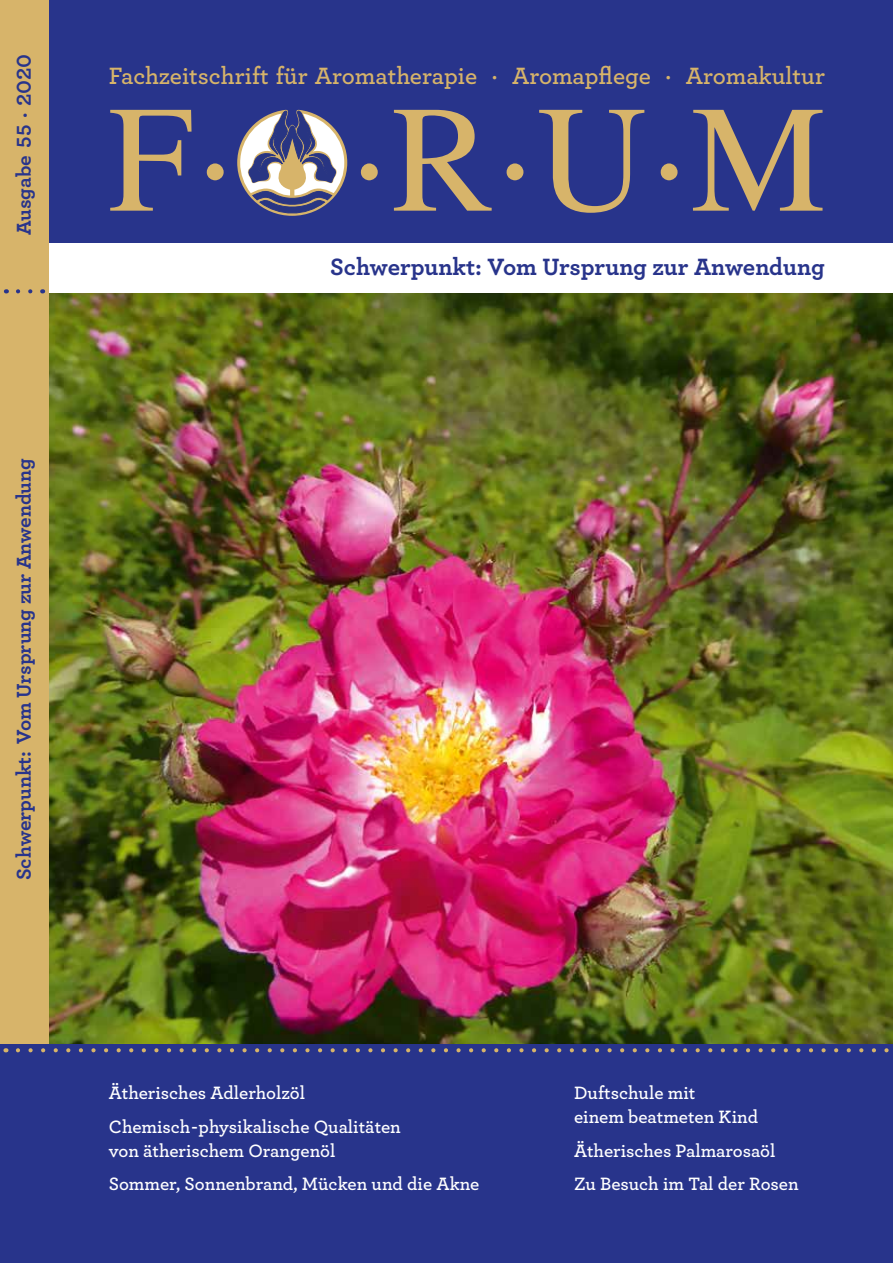
<style>
.page{position:relative;width:893px;height:1263px;background:#28348b}
.page>*{position:absolute;margin:0;border:0;box-sizing:border-box;transform-origin:0 0}
.t1{font:152.25px "Times";color:#d7b46a}
.t2{font:600 24.75px "Archer";color:#d7b46a}
.t3{font:700 24.75px "Archer";letter-spacing:-.005em;color:#28348b}
.t4{font:700 21px "Archer";letter-spacing:-.005em;color:#28348b}
.t5{font:600 18.75px/33.9px "Archer";color:#fff}
</style>
<div class="page">
<div style="left:0;top:243px;width:893px;height:55px;background:#fff"></div>
<svg style="left:18px;top:1048px;width:871px;height:4px"></svg>
<svg style="left:237px;top:110px;width:110px;height:106px"></svg>
<img style="left:49px;top:293px;width:844px;height:751px">
<div style="left:0;top:0;width:49px;height:1044px;background:#d7b46a"></div>
<svg style="left:18px;top:289px;width:15px;height:4px"></svg>
<p class="t4" style="left:7px;top:235px;width:183px;rotate:-90deg">Ausgabe 55 · 2020</p>
<p class="t4" style="left:7px;top:880px;width:423px;rotate:-90deg">Schwerpunkt: Vom Ursprung zur Anwendung</p>
<h2 class="t2" style="left:109px;top:57px;width:718px">Fachzeitschrift für Aromatherapie · Aromapflege · Aromakultur</h2>
<h1 class="t1" style="left:108px;top:74px;width:720px">F·O·R·U·M</h1>
<h2 class="t3" style="left:330px;top:247px;width:496px">Schwerpunkt: Vom Ursprung zur Anwendung</h2>
<p class="t5" style="left:109px;top:1075px;width:294px">Ätherisches Adlerholzöl<br>Chemisch-physikalische Qualitäten</p>
<p class="t5" style="left:109px;top:1132px;width:372px">von ätherischem Orangenöl<br>Sommer, Sonnenbrand, Mücken und die Akne</p>
<p class="t5" style="left:574px;top:1080px;width:186px;line-height:23.2px">Duftschule mit<br>einem beatmeten Kind</p>
<p class="t5" style="left:574px;top:1132px;width:226px">Ätherisches Palmarosaöl<br>Zu Besuch im Tal der Rosen</p>
</div>
